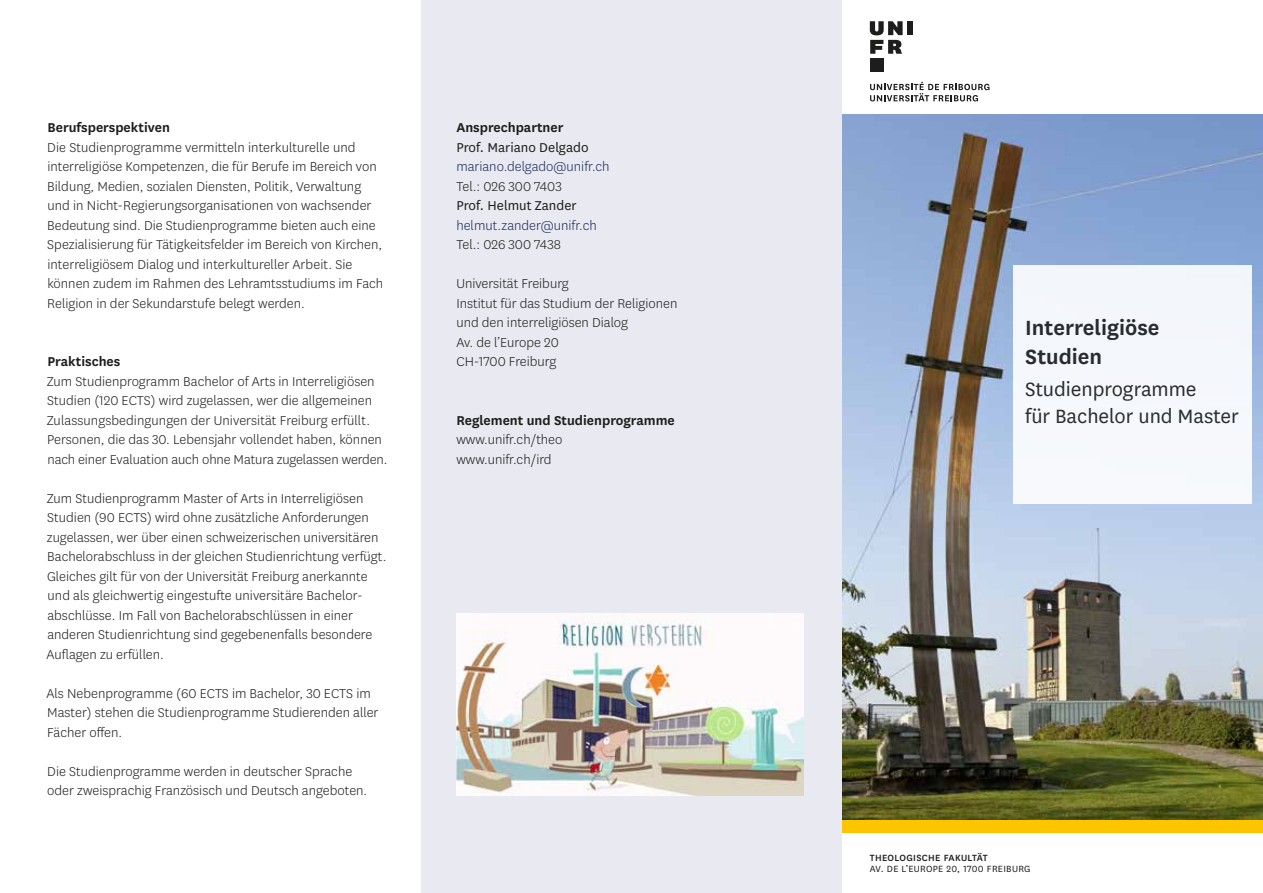
<style>
.page{position:relative;width:1263px;height:893px;background:#fff}
.page>*{position:absolute;margin:0;border:0;box-sizing:border-box;transform-origin:0 0}
.t1{font:600 24px/28.8px "National Uni Fr";color:#1d1d1b}
.t2{font:22.5px/27px "National Uni Fr";color:#1d1d1b}
.t3{font:300 15px/19.5px "National Uni Fr";color:#1d1d1b}
.t4{font:600 15px "National Uni Fr";color:#1d1d1b}
.t5{font:300 15px "National Uni Fr";color:#1d2a57}
.t6{font:15px "National Uni Fr";color:#1d1d1b}
.t7{font:10.5px "National Uni Fr";letter-spacing:.03em;color:#1d1d1b}
.t8{font:500 10.5px "National Uni Fr";letter-spacing:.03em;color:#1d1d1b}
</style>
<div class="page">
<div style="left:421px;top:0;width:421px;height:893px;background:#e9e9f2"></div>
<img style="left:842px;top:115px;width:421px;height:705px">
<div style="left:842px;top:820px;width:421px;height:12px;background:#fdc400"></div>
<svg style="left:870px;top:82px;width:119px;height:19px"></svg>
<div style="left:907px;top:21px;width:5px;height:14px;background:#1d1d1b"></div>
<div style="left:870px;top:58px;width:14px;height:14px;background:#1d1d1b"></div>
<svg style="left:870px;top:21px;width:32px;height:33px"></svg>
<img style="left:456px;top:613px;width:348px;height:182px">
<div style="left:1012px;top:265px;width:239px;height:239px;background:#f5f7fb"></div>
<p class="t4" style="left:47px;top:117px;width:124px">Berufsperspektiven</p>
<p class="t3" style="left:47px;top:137px;width:338px">Die Studienprogramme vermitteln interkulturelle und interreligiöse Kompetenzen, die für Berufe im Bereich von Bildung, Medien, sozialen Diensten, Politik, Verwaltung und in Nicht-Regierungsorganisationen von wachsender Bedeutung sind. Die Studienprogramme bieten auch eine Spezialisierung für Tätigkeitsfelder im Bereich von Kirchen, interreligiösem Dialog und interkultureller Arbeit. Sie können zudem im Rahmen des Lehramtsstudiums im Fach Religion in der Sekundarstufe belegt werden.</p>
<p class="t4" style="left:47px;top:351px;width:75px">Praktisches</p>
<p class="t3" style="left:47px;top:371px;width:342px">Zum Studienprogramm Bachelor of Arts in Interreligiösen Studien (120 ECTS) wird zugelassen, wer die allgemeinen Zulassungsbedingungen der Universität Freiburg erfüllt.<br>Personen, die das 30. Lebensjahr vollendet haben, können nach einer Evaluation auch ohne Matura zugelassen werden.</p>
<p class="t3" style="left:46px;top:488px;width:341px">Zum Studienprogramm Master of Arts in Interreligiösen Studien (90 ECTS) wird ohne zusätzliche Anforderungen zugelassen, wer über einen schweizerischen universitären Bachelorabschluss in der gleichen Studienrichtung verfügt.<br>Gleiches gilt für von der Universität Freiburg anerkannte und als gleichwertig eingestufte universitäre Bachelor&shy;abschlüsse. Im Fall von Bachelorabschlüssen in einer anderen Studienrichtung sind gegebenenfalls besondere Auflagen zu erfüllen.</p>
<p class="t3" style="left:46px;top:683px;width:334px">Als Nebenprogramme (60 ECTS im Bachelor, 30 ECTS im<br>Master) stehen die Studienprogramme Studierenden aller<br>Fächer offen.</p>
<p class="t3" style="left:47px;top:761px;width:322px">Die Studienprogramme werden in deutscher Sprache oder zweisprachig Französisch und Deutsch angeboten.</p>
<p class="t4" style="left:456px;top:117px;width:109px">Ansprechpartner</p>
<p class="t6" style="left:456px;top:137px;width:134px">Prof. Mariano Delgado</p>
<p class="t5" style="left:456px;top:157px;width:155px">mariano.delgado@unifr.ch</p>
<p class="t3" style="left:456px;top:176px;width:107px">Tel.: 026 300 7403</p>
<p class="t6" style="left:456px;top:196px;width:122px">Prof. Helmut Zander</p>
<p class="t5" style="left:456px;top:216px;width:142px">helmut.zander@unifr.ch</p>
<p class="t3" style="left:456px;top:234px;width:106px">Tel.: 026 300 7438</p>
<p class="t3" style="left:456px;top:273px;width:223px">Universität Freiburg<br>Institut für das Studium der Religionen und den interreligiösen Dialog<br>Av. de l’Europe 20<br>CH-1700 Freiburg</p>
<p class="t4" style="left:456px;top:410px;width:220px">Reglement und Studienprogramme</p>
<p class="t3" style="left:456px;top:429px;width:108px">www.unifr.ch/theo www.unifr.ch/ird</p>
<h1 class="t1" style="left:1025px;top:312px;width:136px">Interreligiöse<br>Studien</h1>
<h2 class="t2" style="left:1025px;top:374px;width:215px">Studienprogramme<br>für Bachelor und Master</h2>
<p class="t8" style="left:870px;top:851px;width:119px">THEOLOGISCHE FAKULTÄT</p>
<p class="t7" style="left:870px;top:862px;width:162px">AV. DE L’EUROPE 20, 1700 FREIBURG</p>
</div>
